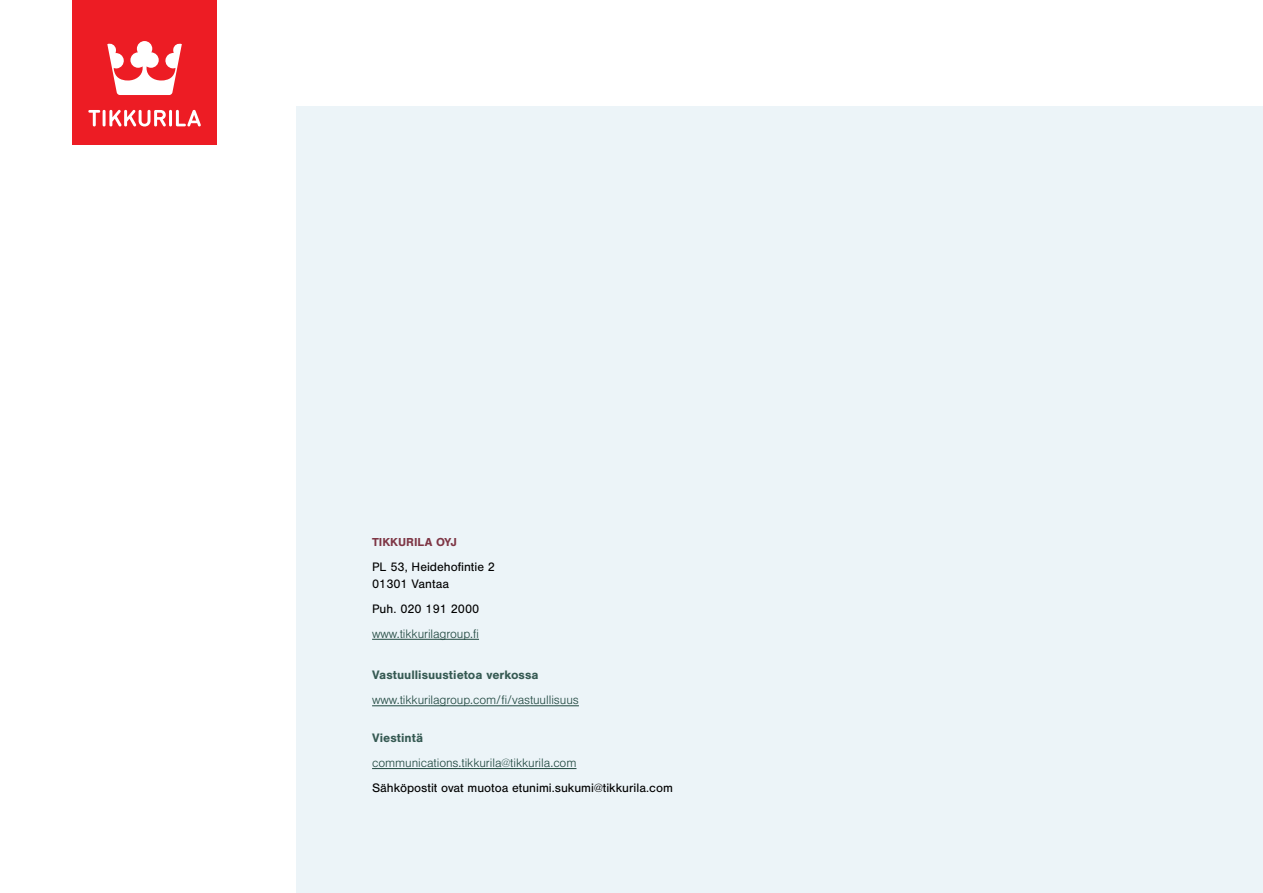
<style>
.page{position:relative;width:1263px;height:893px;background:#fff}
.page>*{position:absolute;margin:0;border:0;box-sizing:border-box;transform-origin:0 0}
.t1{font:300 12.75px "Nimbus San";letter-spacing:-.005em;color:#204840}
.t2{font:12.75px/16.5px "Nimbus San";color:#000}
.t3{font:700 12.75px "Nimbus San";color:#365a53}
.t4{font:700 12px "Nimbus San";color:#7e3645}
</style>
<div class="page">
<div style="left:296px;top:106px;width:967px;height:787px;background:#ecf4f8"></div>
<div style="left:72px;top:0;width:145px;height:145px;background:#ed1c24"></div>
<svg style="left:88px;top:110px;width:113px;height:16px"></svg>
<svg style="left:107px;top:41px;width:75px;height:54px"></svg>
<hr style="left:372px;top:639px;width:107px;height:1px;background:#204840">
<hr style="left:372px;top:705px;width:207px;height:1px;background:#204840">
<hr style="left:372px;top:768px;width:204px;height:1px;background:#204840">
<p class="t4" style="left:372px;top:535px;width:86px">TIKKURILA OYJ</p>
<p class="t2" style="left:372px;top:559px;width:124px">PL 53, Heidehofintie 2<br>01301 Vantaa</p>
<p class="t2" style="left:372px;top:600px;width:109px">Puh. 020 191 2000</p>
<p class="t1" style="left:372px;top:627px;width:108px">www.tikkurilagroup.fi</p>
<p class="t3" style="left:372px;top:668px;width:168px">Vastuullisuustietoa verkossa</p>
<p class="t1" style="left:372px;top:693px;width:208px">www.tikkurilagroup.com/fi/vastuullisuus</p>
<p class="t3" style="left:372px;top:731px;width:53px">Viestintä</p>
<p class="t1" style="left:372px;top:756px;width:206px">communications.tikkurila@tikkurila.com</p>
<p class="t2" style="left:372px;top:780px;width:302px">Sähköpostit ovat muotoa etunimi.sukumi@tikkurila.com</p>
</div>
